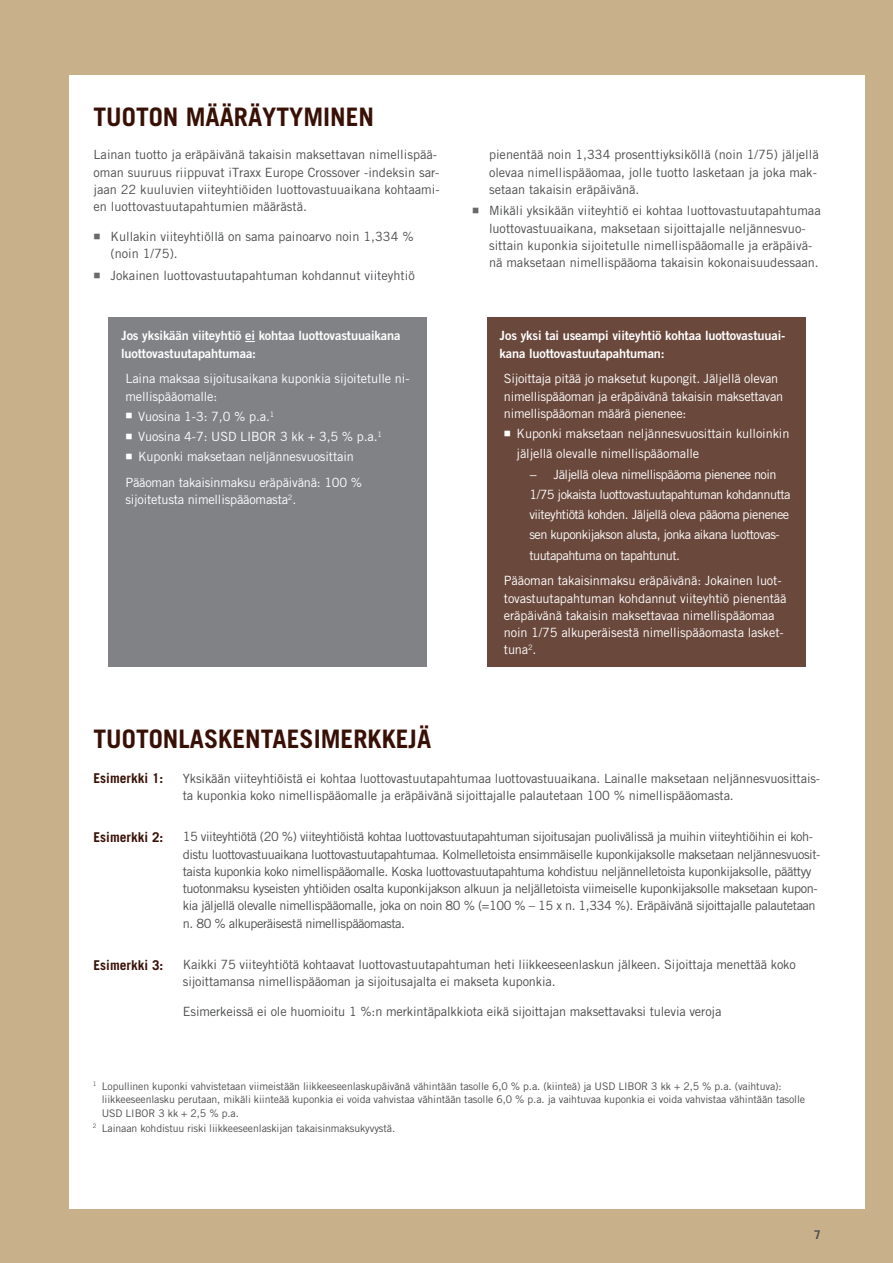
<style>
.page{position:relative;width:893px;height:1263px;background:#c8b08b}
.page>*{position:absolute;margin:0;border:0;box-sizing:border-box;transform-origin:0 0}
.t1{font:700 25.5px "Trade Gothic";color:#381005}
.t2{font:700 13.5px "Trade Gothic";color:#381005}
.t3{font:12.75px/17.2px "Trade Gothic";letter-spacing:-.01em;color:#4b4c4d}
.t4{font:12.75px/17.2px "Trade Gothic";letter-spacing:-.01em;color:#fff}
.t5{font:12.75px/17.2px "Trade Gothic";letter-spacing:-.035em;color:#4b4c4d}
.t6{font:12.75px/20.2px "Trade Gothic";letter-spacing:-.04em;color:#fff}
.t7{font:12.75px/17.2px "Trade Gothic Bold Two";letter-spacing:-.01em;color:#fff}
.t8{font:700 12px "Trade Gothic";color:#4b4c4d}
.t9{font:10.5px/13.5px "Trade Gothic";letter-spacing:-.01em;color:#4b4c4d}
.s1{color:#69696c}
</style>
<div class="page">
<div style="left:70px;top:75px;width:795px;height:1133px;background:#fff"></div>
<div style="left:108px;top:317px;width:319px;height:350px;background:#808285"></div>
<div style="left:487px;top:317px;width:319px;height:350px;background:#6a483c"></div>
<h1 class="t1" style="left:94px;top:101px;width:282px">TUOTON MÄÄRÄYTYMINEN</h1>
<p class="t3" style="left:94px;top:146px;width:348px">Lainan tuotto ja eräpäivänä takaisin maksettavan nimellispää&shy;oman suuruus riippuvat iTraxx Europe Crossover -indeksin sar&shy;jaan 22 kuuluvien viiteyhtiöiden luottovastuuaikana kohtaami&shy;en luottovastuutapahtumien määrästä.</p>
<p class="t3" style="left:111px;top:228px;width:305px;text-indent:-17px"><span class="s1">■</span> Kullakin viiteyhtiöllä on sama painoarvo noin 1,334 % (noin 1/75).</p>
<p class="t3" style="left:94px;top:267px;width:323px"><span class="s1">■</span> Jokainen luottovastuutapahtuman kohdannut viiteyhtiö</p>
<p class="t7" style="left:121px;top:327px;width:281px">Jos yksikään viiteyhtiö ei kohtaa luottovastuuaikana luottovastuutapahtumaa:</p>
<p class="t4" style="left:125px;top:370px;width:286px">Laina maksaa sijoitusaikana kuponkia sijoitetulle ni&shy;mellispääomalle:</p>
<p class="t4" style="left:125px;top:407px;width:150px">■ Vuosina 1-3: 7,0 % p.a.<sup>1</sup></p>
<p class="t4" style="left:125px;top:428px;width:258px">■ Vuosina 4-7: USD LIBOR 3 kk + 3,5 % p.a.<sup>1</sup></p>
<p class="t4" style="left:125px;top:444px;width:238px;line-height:25.8px">■ Kuponki maksetaan neljännesvuosittain<br>Pääoman takaisinmaksu eräpäivänä: 100 %</p>
<p class="t4" style="left:125px;top:491px;width:172px">sijoitetusta nimellispääomasta<sup>2</sup>.</p>
<p class="t3" style="left:489px;top:146px;width:331px">pienentää noin 1,334 prosenttiyksiköllä (noin 1/75) jäljellä olevaa nimellispääomaa, jolle tuotto lasketaan ja joka mak&shy;setaan takaisin eräpäivänä.</p>
<p class="t3" style="left:489px;top:202px;width:333px;text-indent:-17px"><span class="s1">■</span> Mikäli yksikään viiteyhtiö ei kohtaa luottovastuutapahtumaa luottovastuuaikana, maksetaan sijoittajalle neljännesvuo&shy;sittain kuponkia sijoitetulle nimellispääomalle ja eräpäivä&shy;nä maksetaan nimellispääoma takaisin kokonaisuudessaan.</p>
<p class="t7" style="left:500px;top:327px;width:287px">Jos yksi tai useampi viiteyhtiö kohtaa luottovastuuai&shy;kana luottovastuutapahtuman:</p>
<p class="t4" style="left:504px;top:370px;width:281px">Sijoittaja pitää jo maksetut kupongit. Jäljellä olevan nimellispääoman ja eräpäivänä takaisin maksettavan nimellispääoman määrä pienenee:</p>
<p class="t4" style="left:504px;top:425px;width:287px">■ Kuponki maksetaan neljännesvuosittain kulloinkin</p>
<p class="t4" style="left:517px;top:445px;width:184px">jäljellä olevalle nimellispääomalle</p>
<p class="t4" style="left:529px;top:465px;width:9px">−</p>
<p class="t6" style="left:529px;top:464px;width:263px;text-indent:24px">Jäljellä oleva nimellispääoma pienenee noin 1/75 jokaista luottovastuutapahtuman kohdannutta viiteyhtiötä kohden. Jäljellä oleva pääoma pienenee sen kuponkijakson alusta, jonka aikana luottovas&shy;tuutapahtuma on tapahtunut.</p>
<p class="t4" style="left:504px;top:572px;width:284px">Pääoman takaisinmaksu eräpäivänä: Jokainen luot&shy;tovastuutapahtuman kohdannut viiteyhtiö pienentää eräpäivänä takaisin maksettavaa nimellispääomaa noin 1/75 alkuperäisestä nimellispääomasta lasket&shy;tuna<sup>2</sup>.</p>
<h1 class="t1" style="left:94px;top:723px;width:339px">TUOTONLASKENTAESIMERKKEJÄ</h1>
<p class="t2" style="left:94px;top:770px;width:71px">Esimerkki 1:</p>
<p class="t3" style="left:183px;top:770px;width:639px;line-height:16.5px">Yksikään viiteyhtiöistä ei kohtaa luottovastuutapahtumaa luottovastuuaikana. Lainalle maksetaan neljännesvuosittais&shy;ta kuponkia koko nimellispääomalle ja eräpäivänä sijoittajalle palautetaan 100 % nimellispääomasta.</p>
<p class="t2" style="left:94px;top:829px;width:71px">Esimerkki 2:</p>
<p class="t2" style="left:94px;top:956px;width:71px">Esimerkki 3:</p>
<p class="t5" style="left:183px;top:828px;width:639px">15 viiteyhtiötä (20 %) viiteyhtiöistä kohtaa luottovastuutapahtuman sijoitusajan puolivälissä ja muihin viiteyhtiöihin ei koh&shy;distu luottovastuuaikana luottovastuutapahtumaa. Kolmelletoista ensimmäiselle kuponkijaksolle maksetaan neljännesvuosit&shy;taista kuponkia koko nimellispääomalle. Koska luottovastuutapahtuma kohdistuu neljännelletoista kuponkijaksolle, päättyy tuotonmaksu kyseisten yhtiöiden osalta kuponkijakson alkuun ja neljälletoista viimeiselle kuponkijaksolle maksetaan kupon&shy;kia jäljellä olevalle nimellispääomalle, joka on noin 80 % (=100 % – 15 x n. 1,334 %). Eräpäivänä sijoittajalle palautetaan n. 80 % alkuperäisestä nimellispääomasta.</p>
<p class="t3" style="left:183px;top:956px;width:615px">Kaikki 75 viiteyhtiötä kohtaavat luottovastuutapahtuman heti liikkeeseenlaskun jälkeen. Sijoittaja menettää koko sijoittamansa nimellispääoman ja sijoitusajalta ei makseta kuponkia.</p>
<p class="t3" style="left:183px;top:1003px;width:540px">Esimerkeissä ei ole huomioitu 1 %:n merkintäpalkkiota eikä sijoittajan maksettavaksi tulevia veroja</p>
<p class="t9" style="left:102px;top:1079px;width:705px;text-indent:-9px"><sup>1</sup> Lopullinen kuponki vahvistetaan viimeistään liikkeeseenlaskupäivänä vähintään tasolle 6,0 % p.a. (kiinteä) ja USD LIBOR 3 kk + 2,5 % p.a. (vaihtuva): liikkeeseenlasku perutaan, mikäli kiinteää kuponkia ei voida vahvistaa vähintään tasolle 6,0 % p.a. ja vaihtuvaa kuponkia ei voida vahvistaa vähintään tasolle<br>USD LIBOR 3 kk + 2,5 % p.a.</p>
<p class="t9" style="left:93px;top:1121px;width:304px"><sup>2</sup> Lainaan kohdistuu riski liikkeeseenlaskijan takaisinmaksukyvystä.</p>
<p class="t8" style="left:814px;top:1227px;width:8px">7</p>
</div>
